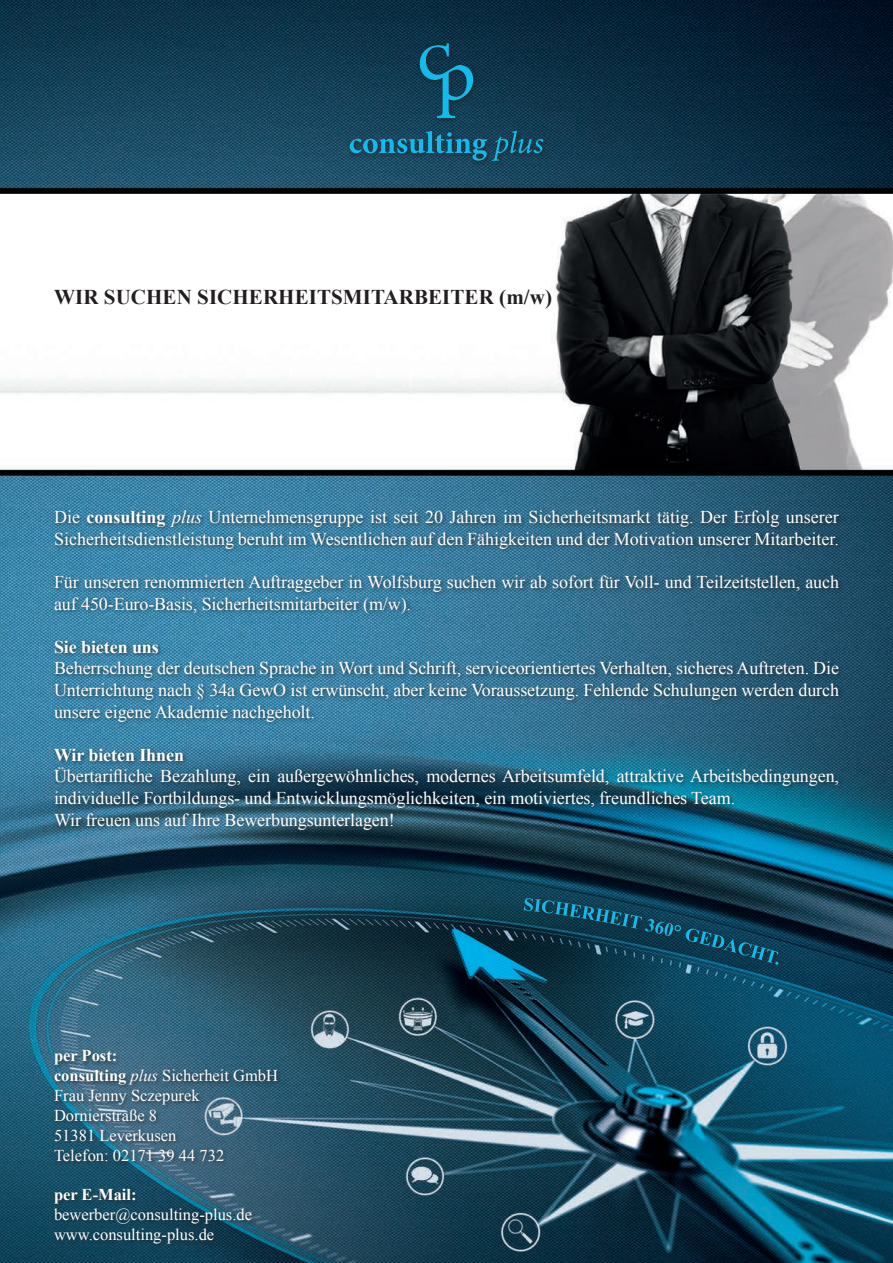
<style>
.page{position:relative;width:893px;height:1263px;background:#fff}
.page>*{position:absolute;margin:0;border:0;box-sizing:border-box;transform-origin:0 0}
.t1{font:700 21px "Times New Roman";letter-spacing:.005em;color:#231f20}
.t2{font:18px/21.6px "Times New Roman";letter-spacing:-.005em;color:#fff}
.t3{font:700 18px "Times New Roman";letter-spacing:-.005em;color:#fff}
.t4{font:16.5px/19.8px "Times New Roman";color:#fff}
.t5{font:700 16.5px "Times New Roman";color:#fff}
.s1{font-weight:700}
.s2{font-style:italic}
</style>
<div class="page">
<img style="left:0;top:0;width:893px;height:1263px">
<div style="left:51px;top:508px;width:794px;height:741px;background:#231f20;opacity:.75"></div>
<div style="left:346px;top:40px;width:203px;height:127px;background:#231f20;opacity:.75"></div>
<svg style="left:350px;top:131px;width:193px;height:30px"></svg>
<svg style="left:420px;top:43px;width:53px;height:75px"></svg>
<div style="left:521px;top:895px;width:263px;height:75px;background:#231f20;opacity:.75"></div>
<svg style="left:524px;top:898px;width:254px;height:67px"></svg>
<p class="t1" style="left:54px;top:283px;width:291px">Wir suchen Sicherheitsmi</p>
<p class="t1" style="left:371px;top:283px;width:183px">tarbeite r (m/w)</p>
<p class="t2" style="left:54px;top:506px;width:786px">Die <span class="s1">consulting</span> <span class="s2">plus</span> Unternehmensgruppe ist seit 20 Jahren im Sicherheitsmarkt tätig. Der Erfolg unserer<br>Sicherheitsdienstleistung beruht im Wesentlichen auf den Fähigkeiten und der Motivation unserer Mitarbeiter.</p>
<p class="t2" style="left:54px;top:571px;width:787px">Für unseren renommierten Auftraggeber in Wolfsburg suchen wir ab sofort für Voll- und Teilzeitstellen, auch auf 450-Euro-Basis, Sicherheitsmitarbeiter (m/w).</p>
<p class="t3" style="left:54px;top:634px;width:106px">Sie bieten uns</p>
<p class="t2" style="left:54px;top:657px;width:787px;text-align:justify">Beherrschung der deutschen Sprache in Wort und Schrift, serviceorientiertes Verhalten, sicheres Auftreten. Die Unterrichtung nach § 34a GewO ist erwünscht, aber keine Voraussetzung. Fehlende Schulungen werden durch unsere eigene Akademie nachgeholt.</p>
<p class="t3" style="left:54px;top:742px;width:132px">Wir bieten Ihnen</p>
<p class="t2" style="left:54px;top:765px;width:786px">Übertarifliche Bezahlung, ein außergewöhnliches, modernes Arbeitsumfeld, attraktive Arbeitsbedingungen, individuelle Fortbildungs- und Entwicklungsmöglichkeiten, ein motiviertes, freundliches Team.<br>Wir freuen uns auf Ihre Bewerbungsunterlagen!</p>
<p class="t4" style="left:54px;top:1046px;width:226px"><span class="s1">per Post:<br>consulting</span> <span class="s2">plus</span> Sicherheit GmbH<br>Frau Jenny Sczepurek<br>Dornierstraße 8<br>51381 Leverkusen<br>Telefon: 02171 39 44 732</p>
<p class="t5" style="left:54px;top:1183px;width:84px">per E-Mail:</p>
<p class="t4" style="left:54px;top:1204px;width:200px">bewerber@consulting-plus.de www.consulting-plus.de</p>
</div>
